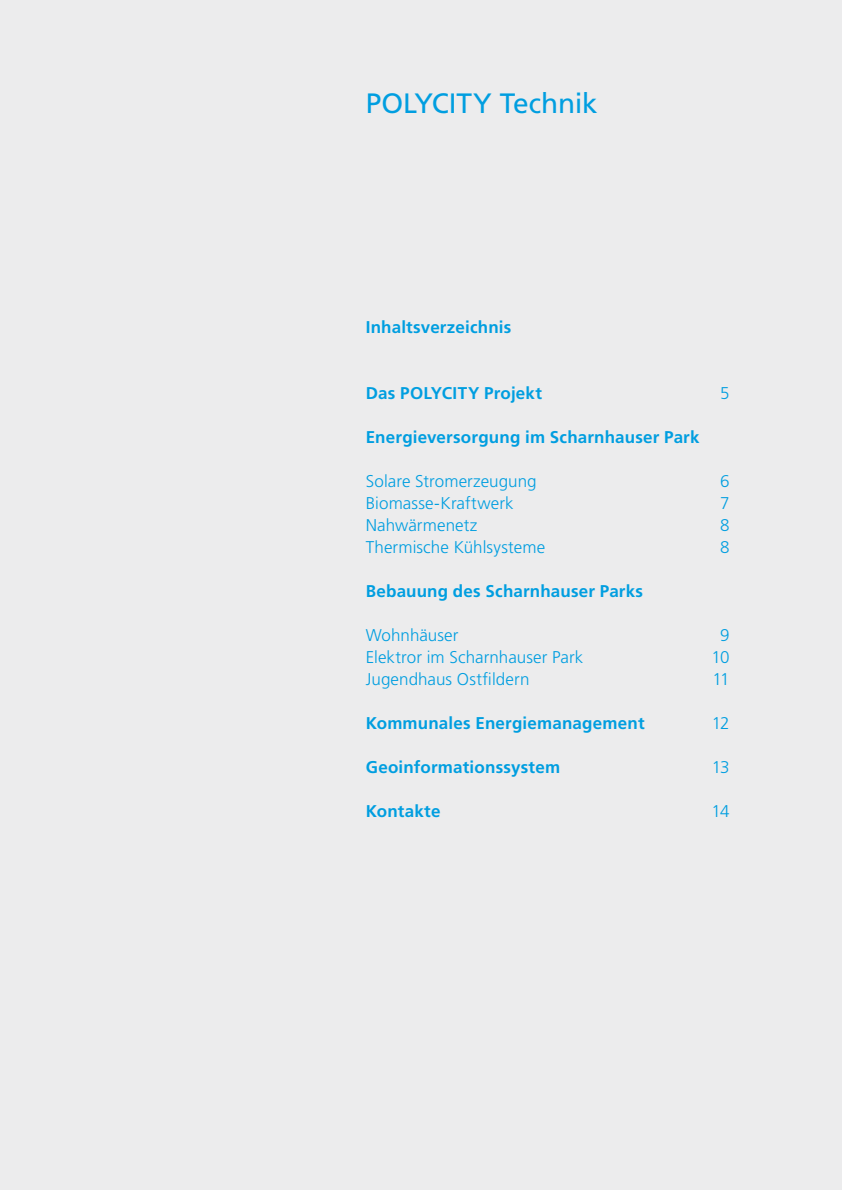
<style>
.page{position:relative;width:842px;height:1191px;background:#fff}
.page>*{position:absolute;margin:0;border:0;box-sizing:border-box;transform-origin:0 0}
.t1{font:28px "Frutiger";letter-spacing:-.005em;color:#009ee0}
.t2{font:700 17px "Frutiger";letter-spacing:.01em;color:#009ee0}
.t3{font:300 17px "Frutiger";letter-spacing:.005em;color:#009ee0}
</style>
<div class="page">
<div style="left:0;top:0;width:842px;height:1190px;background:#ececed"></div>
<h1 class="t1" style="left:366px;top:87px;width:234px">POLYCITY Technik</h1>
<p class="t2" style="left:366px;top:317px;width:147px">Inhaltsverzeichnis</p>
<p class="t2" style="left:366px;top:383px;width:178px">Das POLYCITY Projekt</p>
<p class="t3" style="left:720px;top:384px;width:11px">5</p>
<p class="t2" style="left:366px;top:427px;width:335px">Energieversorgung im Scharnhauser Park</p>
<p class="t3" style="left:366px;top:472px;width:173px">Solare Stromerzeugung</p>
<p class="t3" style="left:720px;top:472px;width:11px">6</p>
<p class="t3" style="left:366px;top:494px;width:149px">Biomasse-Kraftwerk</p>
<p class="t3" style="left:720px;top:494px;width:11px">7</p>
<p class="t3" style="left:366px;top:516px;width:113px">Nahwärmenetz</p>
<p class="t3" style="left:720px;top:516px;width:11px">8</p>
<p class="t3" style="left:366px;top:538px;width:181px">Thermische Kühlsysteme</p>
<p class="t3" style="left:720px;top:538px;width:11px">8</p>
<p class="t2" style="left:366px;top:581px;width:279px">Bebauung des Scharnhauser Parks</p>
<p class="t3" style="left:366px;top:626px;width:94px">Wohnhäuser</p>
<p class="t3" style="left:720px;top:626px;width:11px">9</p>
<p class="t3" style="left:366px;top:648px;width:219px">Elektror im Scharnhauser Park</p>
<p class="t3" style="left:711px;top:648px;width:20px">10</p>
<p class="t3" style="left:366px;top:670px;width:165px">Jugendhaus Ostfildern</p>
<p class="t3" style="left:712px;top:670px;width:19px">11</p>
<p class="t2" style="left:366px;top:713px;width:280px">Kommunales Energiemanagement</p>
<p class="t3" style="left:712px;top:714px;width:19px">12</p>
<p class="t2" style="left:366px;top:757px;width:196px">Geoinformationssystem</p>
<p class="t3" style="left:712px;top:758px;width:19px">13</p>
<p class="t2" style="left:366px;top:801px;width:76px">Kontakte</p>
<p class="t3" style="left:712px;top:802px;width:20px">14</p>
</div>
